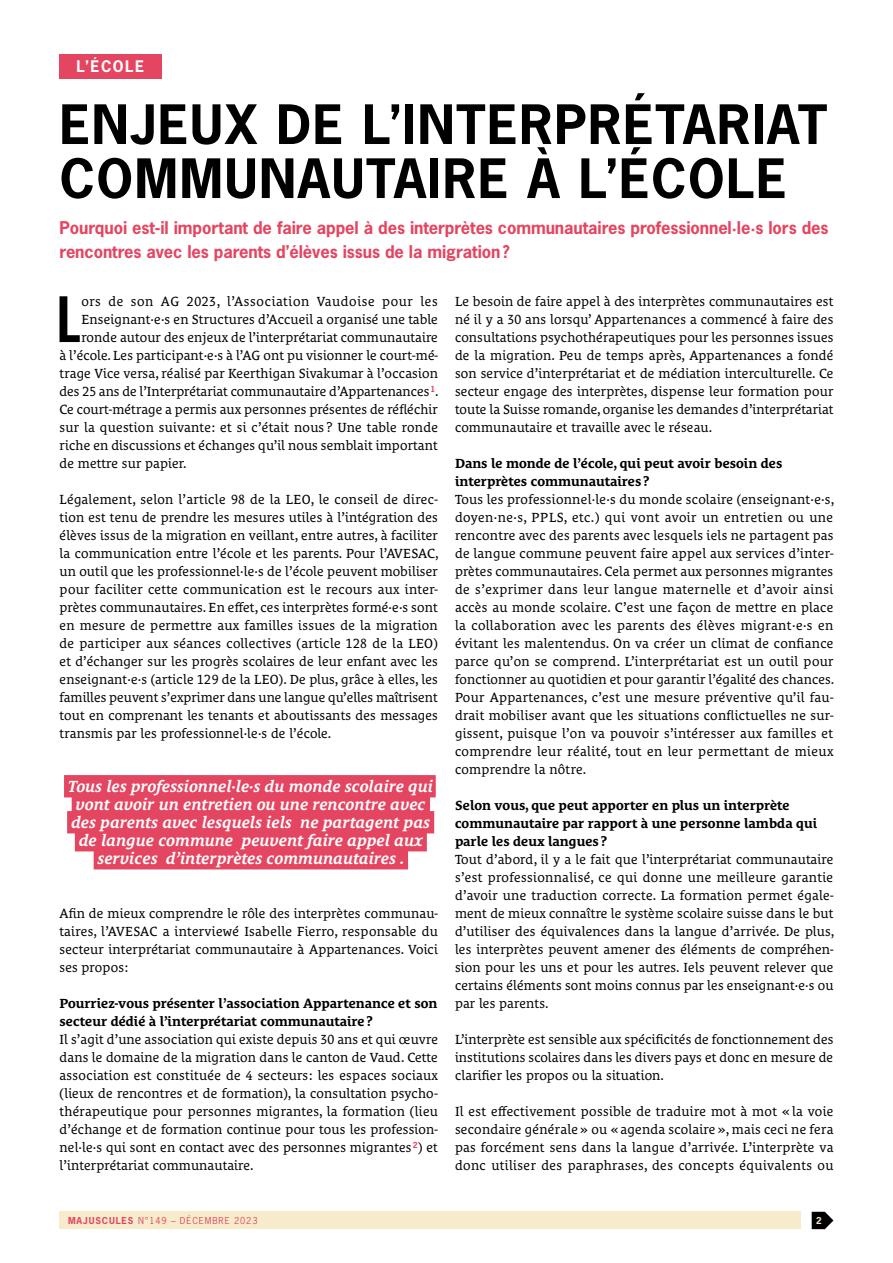
<style>
.page{position:relative;width:893px;height:1263px;background:#fff}
.page>*{position:absolute;margin:0;border:0;box-sizing:border-box;transform-origin:0 0}
.t1{font:63.3px "Trade Gothic LT Pro Bd Cn 20";color:#000}
.t2{font:700 51px/54px "News Gothic Std";letter-spacing:.03em;color:#000}
.t3{font:italic 700 16.5px/18px "Le Monde Courrier Std";color:#fff;text-align:center}
.t4{font:700 16.5px/24px "News Gothic Std";letter-spacing:-.005em;color:#e44560}
.t5{font:700 15px "News Gothic Std";letter-spacing:.1em;color:#fff}
.t6{font:13.5px/18px "Le Monde Courrier Std";letter-spacing:.01em;color:#000;text-align:justify}
.t7{font:700 13.5px/18px "Le Monde Courrier Std";color:#000}
.t8{font:13.5px "Le Monde Courrier Std";letter-spacing:.04em;color:#000}
.t9{font:9px "News Gothic Std";letter-spacing:.1em;color:#e44560}
.t10{font:700 9px "News Gothic Std";color:#f6eccb}
.s1{font-weight:700}
</style>
<div class="page">
<div style="left:60px;top:1212px;width:741px;height:17px;background:#f6eccb"></div>
<svg style="left:812px;top:1212px;width:21px;height:17px"></svg>
<div style="left:60px;top:55px;width:102px;height:24px;background:#e44560"></div>
<div style="left:64px;top:775px;width:372px;height:22px;background:#e44560"></div>
<div style="left:72px;top:793px;width:358px;height:22px;background:#e44560"></div>
<div style="left:67px;top:811px;width:367px;height:22px;background:#e44560"></div>
<div style="left:75px;top:829px;width:352px;height:22px;background:#e44560"></div>
<div style="left:94px;top:847px;width:314px;height:22px;background:#e44560"></div>
<p class="t5" style="left:77px;top:57px;width:69px">L’ÉCOLE</p>
<h2 class="t2" style="left:60px;top:97px;width:769px">ENJEUX DE L’INTERPRÉTARIAT<br>COMMUNAUTAIRE À L’ÉCOLE</h2>
<p class="t4" style="left:60px;top:215px;width:770px">Pourquoi est-il important de faire appel à des interprètes communautaires professionnel·le·s lors des rencontres avec les parents d’élèves issus de la migration?</p>
<p class="t6" style="left:455px;top:292px;width:380px">Le besoin de faire appel à des interprètes communautaires est né il y a 30 ans lorsqu’ Appartenances a commencé à faire des consultations psychothérapeutiques pour les personnes issues de la migration. Peu de temps après, Appartenances a fondé son service d’interprétariat et de médiation interculturelle. Ce secteur engage des interprètes, dispense leur formation pour toute la Suisse romande, organise les demandes d’interprétariat communautaire et travaille avec le réseau.</p>
<p class="t7" style="left:455px;top:454px;width:329px">Dans le monde de l’école, qui peut avoir besoin des interprètes communautaires ?</p>
<p class="t6" style="left:455px;top:490px;width:381px">Tous les professionnel·le·s du monde scolaire (enseignant·e·s, doyen·ne·s, PPLS, etc.) qui vont avoir un entretien ou une rencontre avec des parents avec lesquels iels ne partagent pas de langue commune peuvent faire appel aux services d’inter&shy;prètes communautaires. Cela permet aux personnes migrantes de s’exprimer dans leur langue maternelle et d’avoir ainsi accès au monde scolaire. C’est une façon de mettre en place la collaboration avec les parents des élèves migrant·e·s en évitant les malentendus. On va créer un climat de confiance parce qu’on se comprend. L’interprétariat est un outil pour fonctionner au quotidien et pour garantir l’égalité des chances.<br>Pour Appartenances, c’est une mesure préventive qu’il fau&shy;drait mobiliser avant que les situations conflictuelles ne sur&shy;gissent, puisque l’on va pouvoir s’intéresser aux familles et comprendre leur réalité, tout en leur permettant de mieux comprendre la nôtre.</p>
<p class="t7" style="left:455px;top:796px;width:364px">Selon vous, que peut apporter en plus un interprète communautaire par rapport à une personne lambda qui parle les deux langues ?</p>
<p class="t6" style="left:455px;top:850px;width:381px">Tout d’abord, il y a le fait que l’interprétariat communautaire s’est professionnalisé, ce qui donne une meilleure garantie d’avoir une traduction correcte. La formation permet égale&shy;ment de mieux connaître le système scolaire suisse dans le but d’utiliser des équivalences dans la langue d’arrivée. De plus, les interprètes peuvent amener des éléments de compréhen&shy;sion pour les uns et pour les autres. Iels peuvent relever que certains éléments sont moins connus par les enseignant·e·s ou par les parents.</p>
<p class="t6" style="left:455px;top:1030px;width:380px">L’interprète est sensible aux spécificités de fonctionnement des institutions scolaires dans les divers pays et donc en mesure de clarifier les propos ou la situation.</p>
<p class="t6" style="left:455px;top:1102px;width:380px">Il est effectivement possible de traduire mot à mot « la voie secondaire générale » ou « agenda scolaire », mais ceci ne fera pas forcément sens dans la langue d’arrivée. L’interprète va donc utiliser des paraphrases, des concepts équivalents ou</p>
<h1 class="t1" style="left:56px;top:281px;width:26px">L</h1>
<p class="t8" style="left:81px;top:294px;width:358px">ors de son AG 2023, l’Association Vaudoise pour les</p>
<p class="t6" style="left:81px;top:310px;width:358px">Enseignant·e·s en Structures d’Accueil a organisé une table</p>
<p class="t6" style="left:81px;top:328px;width:358px">ronde autour des enjeux de l’interprétariat communautaire</p>
<p class="t6" style="left:60px;top:346px;width:380px">à l’école. Les participant·e·s à l’AG ont pu visionner le court-mé-</p>
<p class="t6" style="left:60px;top:364px;width:380px">trage Vice versa, réalisé par Keerthigan Sivakumar à l’occasion</p>
<p class="t6" style="left:60px;top:382px;width:381px">des 25 ans de l’Interprétariat communautaire d’Appartenances<sup>1</sup>.</p>
<p class="t6" style="left:60px;top:400px;width:380px">Ce court-métrage a permis aux personnes présentes de réfléchir</p>
<p class="t6" style="left:60px;top:418px;width:380px">sur la question suivante: et si c’était nous ? Une table ronde</p>
<p class="t6" style="left:60px;top:436px;width:380px">riche en discussions et échanges qu’il nous semblait important</p>
<p class="t6" style="left:60px;top:454px;width:129px">de mettre sur papier.</p>
<p class="t6" style="left:60px;top:490px;width:381px">Légalement, selon l’article 98 de la LEO, le conseil de direc&shy;tion est tenu de prendre les mesures utiles à l’intégration des élèves issus de la migration en veillant, entre autres, à faciliter la communication entre l’école et les parents. Pour l’AVESAC, un outil que les professionnel·le·s de l’école peuvent mobiliser pour faciliter cette communication est le recours aux inter&shy;prètes communautaires. En effet, ces interprètes formé·e·s sont en mesure de permettre aux familles issues de la migration de participer aux séances collectives (article 128 de la LEO) et d’échanger sur les progrès scolaires de leur enfant avec les enseignant·e·s (article 129 de la LEO). De plus, grâce à elles, les familles peuvent s’exprimer dans une langue qu’elles maîtrisent tout en comprenant les tenants et aboutissants des messages transmis par les professionnel·le·s de l’école.</p>
<p class="t3" style="left:68px;top:777px;width:367px">Tous les professionnel·le·s du monde scolaire qui vont avoir un entretien ou une rencontre avec des parents avec lesquels iels ne partagent pas de langue commune peuvent faire appel aux services d’interprètes communautaires .</p>
<p class="t6" style="left:60px;top:904px;width:380px">Afin de mieux comprendre le rôle des interprètes communau&shy;taires, l’AVESAC a interviewé Isabelle Fierro, responsable du secteur interprétariat communautaire à Appartenances. Voici ses propos:</p>
<p class="t7" style="left:60px;top:994px;width:379px">Pourriez-vous présenter l’association Appartenance et son secteur dédié à l’interprétariat communautaire?</p>
<p class="t6" style="left:60px;top:1030px;width:380px">Il s’agit d’une association qui existe depuis 30 ans et qui œuvre dans le domaine de la migration dans le canton de Vaud. Cette association est constituée de 4 secteurs: les espaces sociaux (lieux de rencontres et de formation), la consultation psycho&shy;thérapeutique pour personnes migrantes, la formation (lieu d’échange et de formation continue pour tous les profession&shy;nel·le·s qui sont en contact avec des personnes migrantes<sup>2</sup>) et l’interprétariat communautaire.</p>
<p class="t9" style="left:68px;top:1215px;width:191px"><span class="s1">MAJUSCULES</span> N°149 – DÉCEMBRE 2023</p>
<p class="t10" style="left:816px;top:1215px;width:7px">2</p>
</div>
